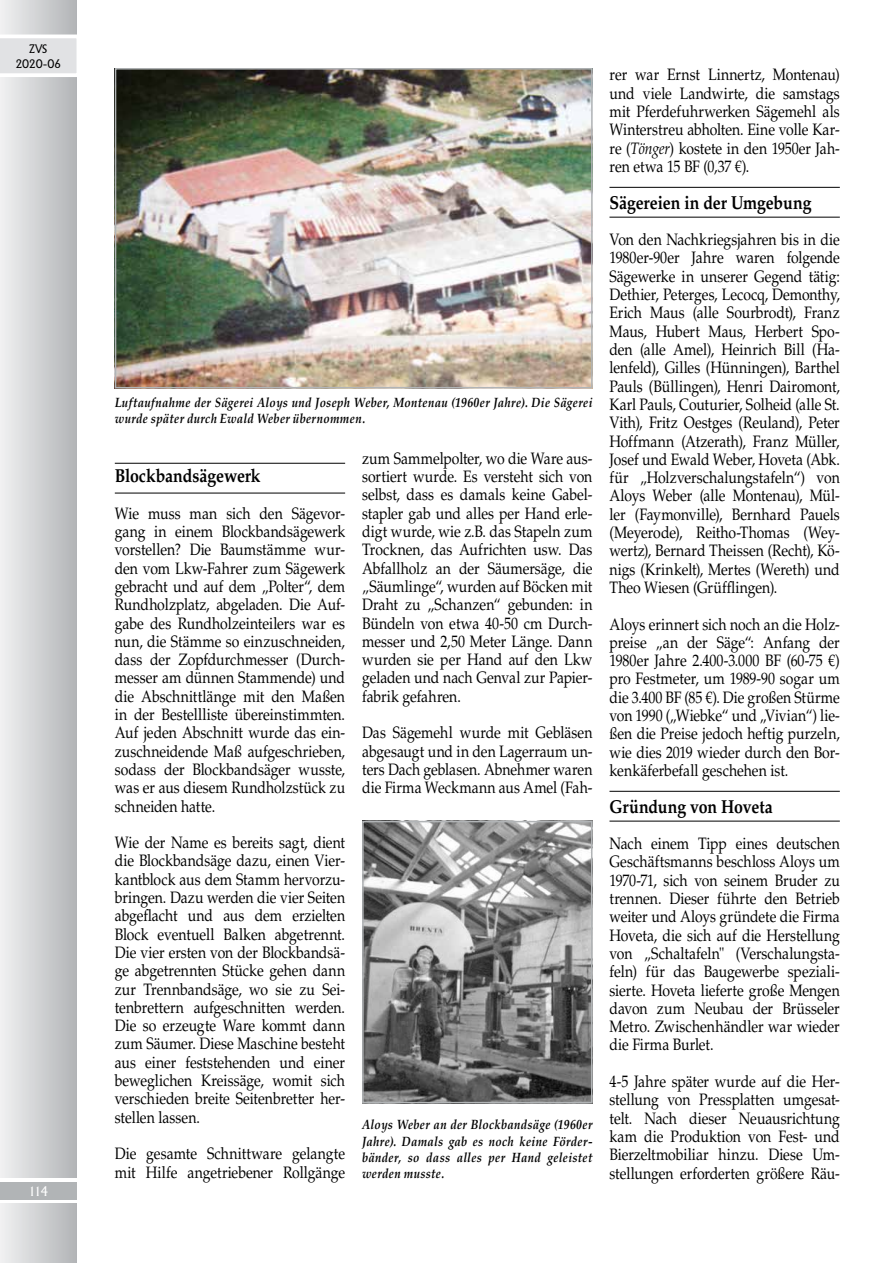
<style>
.page{position:relative;width:893px;height:1263px;background:#fff}
.page>*{position:absolute;margin:0;border:0;box-sizing:border-box;transform-origin:0 0}
.t1{font:700 18.75px "Palatino LT Std";letter-spacing:-.005em;color:#000;scale:.85 1}
.t2{font:16.5px/18.3px "Palatino LT Std";color:#000;text-align:justify;scale:.85 1}
.t3{font:italic 700 13.5px/16.2px "Palatino LT Std";letter-spacing:.025em;color:#000;scale:.85 1}
.t4{font:13.5px "Adelon";color:#fff}
.t5{font:12px/14.4px "Adelon";letter-spacing:-.02em;color:#000;text-align:center}
.s1{font-style:italic}
</style>
<div class="page">
<div style="left:0;top:0;width:77px;height:1178px;background:linear-gradient(to right,#f1f1f2,#b2b4b6)"></div>
<div style="left:0;top:1203px;width:77px;height:60px;background:linear-gradient(to right,#f1f1f2,#b2b4b6)"></div>
<img style="left:118px;top:71px;width:472px;height:314px">
<div style="left:115px;top:68px;width:478px;height:320px;border:2px solid #b1b4b6"></div>
<img style="left:365px;top:824px;width:224px;height:276px">
<div style="left:362px;top:821px;width:230px;height:282px;border:2px solid #b1b4b6"></div>
<hr style="left:115px;top:463px;width:230px;height:1px;background:#000">
<hr style="left:609px;top:187px;width:231px;height:1px;background:#000">
<hr style="left:609px;top:791px;width:231px;height:1px;background:#000">
<hr style="left:115px;top:493px;width:230px;height:1px;background:#000">
<hr style="left:609px;top:217px;width:231px;height:1px;background:#000">
<hr style="left:609px;top:821px;width:231px;height:1px;background:#000">
<div style="left:0;top:1182px;width:77px;height:17px;background:#b1b4b6"></div>
<svg style="left:0;top:33px;width:77px;height:46px"></svg>
<p class="t5" style="left:15px;top:42px;width:47px">ZVS<br>2020-06</p>
<p class="t4" style="left:28px;top:1183px;width:22px">114</p>
<p class="t3" style="left:115px;top:394px;width:563px">Luftaufnahme der Sägerei Aloys und Joseph Weber, Montenau (1960er Jahre). Die Sägerei wurde später durch Ewald Weber übernommen.</p>
<p class="t1" style="left:115px;top:465px;width:173px">Blockbandsägewerk</p>
<p class="t2" style="left:115px;top:504px;width:272px">Wie muss man sich den Sägevor&shy;gang in einem Blockbandsägewerk vorstellen? Die Baumstämme wur&shy;den vom Lkw-Fahrer zum Sägewerk gebracht und auf dem „Polter“, dem Rundholzplatz, abgeladen. Die Auf&shy;gabe des Rundholzeinteilers war es nun, die Stämme so einzuschneiden, dass der Zopfdurchmesser (Durch&shy;messer am dünnen Stammende) und die Abschnittlänge mit den Maßen in der Bestellliste übereinstimmten.<br>Auf jeden Abschnitt wurde das ein&shy;zuschneidende Maß aufgeschrieben, sodass der Blockbandsäger wusste, was er aus diesem Rundholzstück zu schneiden hatte.</p>
<p class="t2" style="left:115px;top:834px;width:272px">Wie der Name es bereits sagt, dient die Blockbandsäge dazu, einen Vier&shy;kantblock aus dem Stamm hervorzu&shy;bringen. Dazu werden die vier Seiten abgeflacht und aus dem erzielten Block eventuell Balken abgetrennt.<br>Die vier ersten von der Blockbandsä&shy;ge abgetrennten Stücke gehen dann zur Trennbandsäge, wo sie zu Sei&shy;tenbrettern aufgeschnitten werden.<br>Die so erzeugte Ware kommt dann zum Säumer. Diese Maschine besteht aus einer feststehenden und einer beweglichen Kreissäge, womit sich verschieden breite Seitenbretter her&shy;stellen lassen.</p>
<p class="t2" style="left:115px;top:1145px;width:272px">Die gesamte Schnittware gelangte mit Hilfe angetriebener Rollgänge</p>
<p class="t2" style="left:362px;top:449px;width:273px">zum Sammelpolter, wo die Ware aus&shy;sortiert wurde. Es versteht sich von selbst, dass es damals keine Gabel&shy;stapler gab und alles per Hand erle&shy;digt wurde, wie z.B. das Stapeln zum Trocknen, das Aufrichten usw. Das Abfallholz an der Säumersäge, die „Säumlinge“, wurden auf Böcken mit Draht zu „Schanzen“ gebunden: in Bündeln von etwa 40-50 cm Durch&shy;messer und 2,50 Meter Länge. Dann wurden sie per Hand auf den Lkw geladen und nach Genval zur Papier&shy;fabrik gefahren.</p>
<p class="t2" style="left:362px;top:724px;width:272px">Das Sägemehl wurde mit Gebläsen abgesaugt und in den Lagerraum un&shy;ters Dach geblasen. Abnehmer waren die Firma Weckmann aus Amel (Fah-</p>
<p class="t3" style="left:362px;top:1117px;width:272px;text-align:justify">Aloys Weber an der Blockbandsäge (1960er Jahre). Damals gab es noch keine Förder&shy;bänder, so dass alles per Hand geleistet werden musste.</p>
<p class="t2" style="left:609px;top:66px;width:272px">rer war Ernst Linnertz, Montenau) und viele Landwirte, die samstags mit Pferdefuhrwerken Sägemehl als Winterstreu abholten. Eine volle Kar&shy;re (<span class="s1">Tönger</span>) kostete in den 1950er Jah&shy;ren etwa 15 BF (0,37 €).</p>
<p class="t1" style="left:609px;top:191px;width:239px">Sägereien in der Umgebung</p>
<p class="t2" style="left:609px;top:231px;width:272px">Von den Nachkriegsjahren bis in die 1980er-90er Jahre waren folgende Sägewerke in unserer Gegend tätig:<br>Dethier, Peterges, Lecocq, Demonthy, Erich Maus (alle Sourbrodt), Franz Maus, Hubert Maus, Herbert Spo&shy;den (alle Amel), Heinrich Bill (Ha&shy;lenfeld), Gilles (Hünningen), Barthel Pauls (Büllingen), Henri Dairomont, Karl Pauls, Couturier, Solheid (alle St.<br>Vith), Fritz Oestges (Reuland), Peter Hoffmann (Atzerath), Franz Müller, Josef und Ewald Weber, Hoveta (Abk. für „Holzverschalungstafeln“) von Aloys Weber (alle Montenau), Mül&shy;ler (Faymonville), Bernhard Pauels (Meyerode), Reitho-Thomas (Wey&shy;wertz), Bernard Theissen (Recht), Kö&shy;nigs (Krinkelt), Mertes (Wereth) und Theo Wiesen (Grüfflingen).</p>
<p class="t2" style="left:609px;top:615px;width:272px">Aloys erinnert sich noch an die Holz&shy;preise „an der Säge“: Anfang der 1980er Jahre 2.400-3.000 BF (60-75 €) pro Festmeter, um 1989-90 sogar um die 3.400 BF (85 €). Die großen Stürme von 1990 („Wiebke“ und „Vivian“) lie&shy;ßen die Preise jedoch heftig purzeln, wie dies 2019 wieder durch den Bor&shy;kenkäferbefall geschehen ist.</p>
<p class="t1" style="left:609px;top:795px;width:194px">Gründung von Hoveta</p>
<p class="t2" style="left:609px;top:835px;width:272px">Nach einem Tipp eines deutschen Geschäftsmanns beschloss Aloys um 1970-71, sich von seinem Bruder zu trennen. Dieser führte den Betrieb weiter und Aloys gründete die Firma Hoveta, die sich auf die Herstellung von „Schaltafeln" (Verschalungsta&shy;feln) für das Baugewerbe speziali&shy;sierte. Hoveta lieferte große Mengen davon zum Neubau der Brüsseler Metro. Zwischenhändler war wieder die Firma Burlet.</p>
<p class="t2" style="left:609px;top:1072px;width:272px">4-5 Jahre später wurde auf die Her&shy;stellung von Pressplatten umgesat&shy;telt. Nach dieser Neuausrichtung kam die Produktion von Fest- und Bierzeltmobiliar hinzu. Diese Um&shy;stellungen erforderten größere Räu-</p>
</div>
